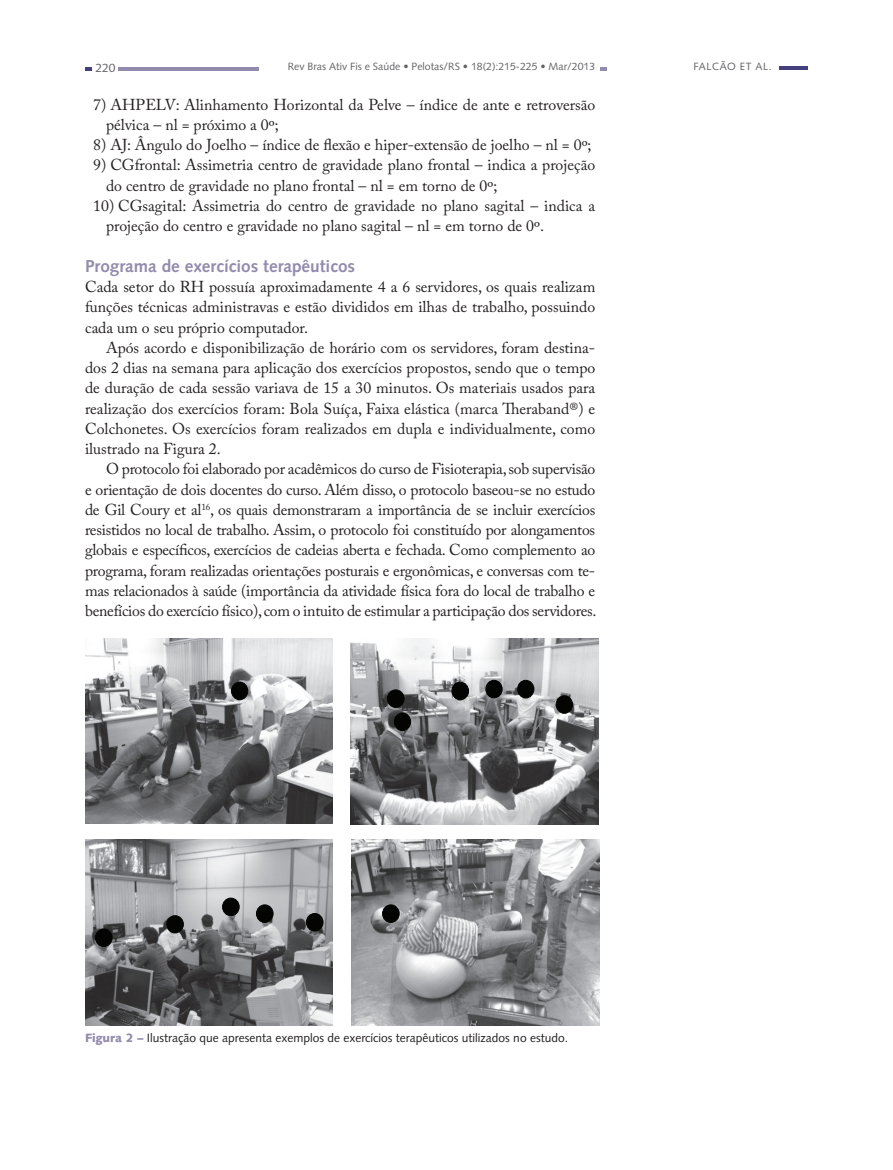
<style>
.page{position:relative;width:893px;height:1170px;background:#fff}
.page>*{position:absolute;margin:0;border:0;box-sizing:border-box;transform-origin:0 0}
.t1{font:700 17.25px "Syntax LT Std";color:#938bad}
.t2{font:15.75px/20.2px "Adobe Caslon Pro";color:#231f20}
.t3{font:12px "Syntax LT Std";color:#231f20}
.t4{font:12px "Syntax LT Std";color:#636366}
.t5{font:10.5px "Syntax LT Std";color:#636366}
.t6{font:10.5px "Syntax LT Std";letter-spacing:.05em;color:#636366}
.s1{font-weight:900;color:#938bad}
</style>
<div class="page">
<svg style="left:85px;top:67px;width:6px;height:4px"></svg>
<hr style="left:118px;top:67px;width:141px;height:4px;background:#938bad">
<hr style="left:779px;top:66px;width:29px;height:4px;background:#44407d">
<svg style="left:600px;top:67px;width:6px;height:4px"></svg>
<img style="left:85px;top:839px;width:248px;height:186px">
<img style="left:352px;top:839px;width:247px;height:186px">
<img style="left:351px;top:638px;width:247px;height:186px">
<img style="left:86px;top:638px;width:247px;height:185px">
<div style="left:231px;top:682px;width:17px;height:17px;background:#040503;border-radius:50%"></div>
<div style="left:231px;top:681px;width:17px;height:19px;border:1px solid #040503;border-radius:50%"></div>
<div style="left:486px;top:680px;width:16px;height:17px;background:#040503;border-radius:50%"></div>
<div style="left:485px;top:679px;width:18px;height:19px;border:1px solid #040503;border-radius:50%"></div>
<div style="left:518px;top:680px;width:16px;height:17px;background:#040503;border-radius:50%"></div>
<div style="left:517px;top:679px;width:17px;height:19px;border:1px solid #040503;border-radius:50%"></div>
<div style="left:452px;top:682px;width:17px;height:17px;background:#040503;border-radius:50%"></div>
<div style="left:451px;top:681px;width:18px;height:19px;border:1px solid #040503;border-radius:50%"></div>
<div style="left:387px;top:689px;width:17px;height:18px;background:#040503;border-radius:50%"></div>
<div style="left:387px;top:689px;width:18px;height:19px;border:1px solid #040503;border-radius:50%"></div>
<div style="left:394px;top:713px;width:17px;height:17px;background:#040503;border-radius:50%"></div>
<div style="left:394px;top:712px;width:17px;height:19px;border:1px solid #040503;border-radius:50%"></div>
<div style="left:556px;top:695px;width:16px;height:18px;background:#040503;border-radius:50%"></div>
<div style="left:556px;top:695px;width:17px;height:18px;border:1px solid #040503;border-radius:50%"></div>
<div style="left:167px;top:915px;width:16px;height:17px;background:#040503;border-radius:50%"></div>
<div style="left:166px;top:915px;width:18px;height:18px;border:1px solid #040503;border-radius:50%"></div>
<div style="left:256px;top:904px;width:17px;height:18px;background:#040503;border-radius:50%"></div>
<div style="left:256px;top:904px;width:18px;height:18px;border:1px solid #040503;border-radius:50%"></div>
<div style="left:223px;top:898px;width:16px;height:17px;background:#040503;border-radius:50%"></div>
<div style="left:222px;top:897px;width:18px;height:19px;border:1px solid #040503;border-radius:50%"></div>
<div style="left:383px;top:904px;width:16px;height:18px;background:#040503;border-radius:50%"></div>
<div style="left:382px;top:904px;width:18px;height:18px;border:1px solid #040503;border-radius:50%"></div>
<div style="left:306px;top:913px;width:17px;height:18px;background:#040503;border-radius:50%"></div>
<div style="left:306px;top:913px;width:17px;height:18px;border:1px solid #040503;border-radius:50%"></div>
<div style="left:96px;top:928px;width:16px;height:18px;background:#040503;border-radius:50%"></div>
<div style="left:95px;top:928px;width:18px;height:18px;border:1px solid #040503;border-radius:50%"></div>
<p class="t4" style="left:95px;top:60px;width:22px">220</p>
<p class="t5" style="left:288px;top:60px;width:309px">Rev Bras Ativ Fis e Saúde • Pelotas/RS • 18(2):215-225 • Mar/2013</p>
<p class="t6" style="left:693px;top:60px;width:80px">falcão et al.</p>
<p class="t2" style="left:106px;top:94px;width:491px;text-indent:-13px">7) AHPELV: Alinhamento Horizontal da Pelve – índice de ante e retroversão pélvica – nl = próximo a 0º;</p>
<p class="t2" style="left:93px;top:134px;width:500px">8) AJ: Ângulo do Joelho – índice de flexão e hiper-extensão de joelho – nl = 0º;</p>
<p class="t2" style="left:106px;top:155px;width:491px;text-indent:-13px">9) CGfrontal: Assimetria centro de gravidade plano frontal – indica a projeção do centro de gravidade no plano frontal – nl = em torno de 0º;</p>
<p class="t2" style="left:106px;top:195px;width:491px;text-indent:-13px">10) CGsagital: Assimetria do centro de gravidade no plano sagital – indica a projeção do centro e gravidade no plano sagital – nl = em torno de 0º.</p>
<p class="t1" style="left:85px;top:256px;width:272px">Programa de exercícios terapêuticos</p>
<p class="t2" style="left:85px;top:276px;width:512px;text-align:justify">Cada setor do RH possuía aproximadamente 4 a 6 servidores, os quais realizam funções técnicas administravas e estão divididos em ilhas de trabalho, possuindo cada um o seu próprio computador.</p>
<p class="t2" style="left:85px;top:337px;width:512px;text-align:justify;text-indent:21px">Após acordo e disponibilização de horário com os servidores, foram destina&shy;dos 2 dias na semana para aplicação dos exercícios propostos, sendo que o tempo de duração de cada sessão variava de 15 a 30 minutos. Os materiais usados para realização dos exercícios foram: Bola Suíça, Faixa elástica (marca Theraband®) e Colchonetes. Os exercícios foram realizados em dupla e individualmente, como ilustrado na Figura 2.</p>
<p class="t2" style="left:85px;top:459px;width:513px;text-align:justify;text-indent:21px">O protocolo foi elaborado por acadêmicos do curso de Fisioterapia, sob supervisão e orientação de dois docentes do curso. Além disso, o protocolo baseou-se no estudo de Gil Coury et al<sup>16</sup>, os quais demonstraram a importância de se incluir exercícios resistidos no local de trabalho. Assim, o protocolo foi constituído por alongamentos globais e específicos, exercícios de cadeias aberta e fechada. Como complemento ao programa, foram realizadas orientações posturais e ergonômicas, e conversas com te&shy;mas relacionados à saúde (importância da atividade física fora do local de trabalho e benefícios do exercício físico), com o intuito de estimular a participação dos servidores.</p>
<p class="t3" style="left:85px;top:1030px;width:484px"><span class="s1">Figura 2 –</span> Ilustração que apresenta exemplos de exercícios terapêuticos utilizados no estudo.</p>
</div>
